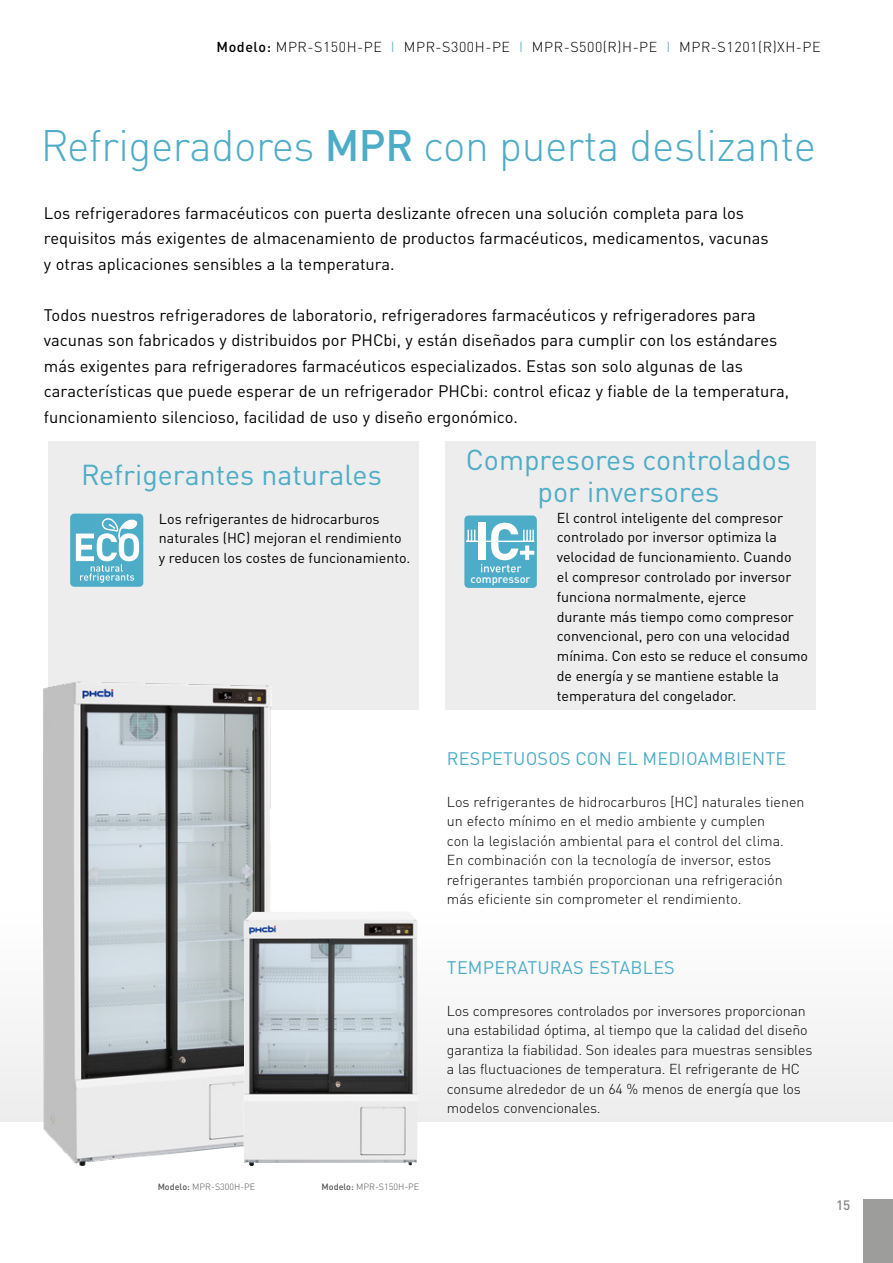
<style>
.page{position:relative;width:893px;height:1263px;background:#fff}
.page>*{position:absolute;margin:0;border:0;box-sizing:border-box;transform-origin:0 0}
.t1{font:300 43.5px "DIN Pro";letter-spacing:-.01em;color:#4dacc7}
.t2{font:28.5px/31.5px "DINOT";color:#4dacc7;text-align:center}
.t3{font:18px "DINOT";letter-spacing:.01em;color:#4dacc7}
.t4{font:18px "DINOT";letter-spacing:.015em;color:#55c1df}
.t5{font:16.5px/25.5px "DINOT";color:#000}
.t6{font:14.25px/19.8px "DINOT";color:#000}
.t7{font:300 14.25px/19.5px "DINOT";color:#000}
.t8{font:300 14.25px/19.5px "DIN Pro";letter-spacing:-.01em;color:#000}
.t9{font:300 14.25px "DINOT";letter-spacing:.04em;color:#000}
.t10{font:500 13.5px "DINOT";color:#878787}
.t11{font:500 11.25px "DINOT";color:#fff}
.t12{font:300 9px "DINOT";color:#575756}
.s1{font-weight:500}
.s2{color:#4dacc7}
</style>
<div class="page">
<div style="left:863px;top:1199px;width:30px;height:64px;background:#9d9d9c"></div>
<div style="left:0;top:905px;width:893px;height:217px;background:#f6f6f6"></div>
<div style="left:48px;top:441px;width:371px;height:268px;background:#ededed"></div>
<svg style="left:70px;top:514px;width:73px;height:73px;background:#7ac1d5"></svg>
<div style="left:445px;top:441px;width:370px;height:268px;background:#ededed"></div>
<svg style="left:464px;top:515px;width:73px;height:73px;background:#75bed3"></svg>
<hr style="left:503px;top:541px;width:31px;height:1px;background:#fff">
<hr style="left:466px;top:541px;width:37px;height:1px;background:#fff">
<img style="left:44px;top:681px;width:228px;height:484px">
<img style="left:244px;top:911px;width:173px;height:255px">
<p class="t9" style="left:216px;top:38px;width:606px"><span class="s1">Modelo:</span> MPR-S150H-PE <span class="s2">I</span> MPR-S300H-PE <span class="s2">I</span> MPR-S500(R)H-PE <span class="s2">I</span> MPR-S1201(R)XH-PE</p>
<h1 class="t1" style="left:41px;top:112px;width:777px">Refrigeradores <span class="s1">MPR</span> con puerta deslizante</h1>
<p class="t5" style="left:44px;top:200px;width:726px">Los refrigeradores farmacéuticos con puerta deslizante ofrecen una solución completa para los requisitos más exigentes de almacenamiento de productos farmacéuticos, medicamentos, vacunas y otras aplicaciones sensibles a la temperatura.</p>
<p class="t5" style="left:44px;top:302px;width:747px">Todos nuestros refrigeradores de laboratorio, refrigeradores farmacéuticos y refrigeradores para vacunas son fabricados y distribuidos por PHCbi, y están diseñados para cumplir con los estándares más exigentes para refrigeradores farmacéuticos especializados. Estas son solo algunas de las características que puede esperar de un refrigerador PHCbi: control eficaz y fiable de la temperatura, funcionamiento silencioso, facilidad de uso y diseño ergonómico.</p>
<h2 class="t2" style="left:81px;top:459px;width:302px">Refrigerantes naturales</h2>
<p class="t4" style="left:70px;top:476px;width:140px">REFRIGERATION</p>
<p class="t4" style="left:286px;top:476px;width:140px">REFRIGERATION</p>
<p class="t6" style="left:159px;top:508px;width:253px">Los refrigerantes de hidrocarburos naturales (HC) mejoran el rendimiento y reducen los costes de funcionamiento.</p>
<h2 class="t2" style="left:466px;top:444px;width:327px">Compresores controlados por inversores</h2>
<p class="t11" style="left:471px;top:572px;width:61px">compressor</p>
<p class="t6" style="left:557px;top:507px;width:253px">El control inteligente del compresor controlado por inversor optimiza la velocidad de funcionamiento. Cuando<br>el compresor controlado por inversor funciona normalmente, ejerce<br>durante más tiempo como compresor convencional, pero con una velocidad mínima. Con esto se reduce el consumo de energía y se mantiene estable la temperatura del congelador.</p>
<p class="t3" style="left:447px;top:747px;width:341px">RESPETUOSOS CON EL MEDIOAMBIENTE</p>
<p class="t7" style="left:447px;top:791px;width:359px">Los refrigerantes de hidrocarburos [HC] naturales tienen un efecto mínimo en el medio ambiente y cumplen<br>con la legislación ambiental para el control del clima.<br>En combinación con la tecnología de inversor, estos refrigerantes también proporcionan una refrigeración más eficiente sin comprometer el rendimiento.</p>
<p class="t3" style="left:447px;top:956px;width:229px">TEMPERATURAS ESTABLES</p>
<p class="t8" style="left:447px;top:999px;width:367px">Los compresores controlados por inversores proporcionan una estabilidad óptima, al tiempo que la calidad del diseño garantiza la fiabilidad. Son ideales para muestras sensibles a las fluctuaciones de temperatura. El refrigerante de HC consume alrededor de un 64 % menos de energía que los modelos convencionales.</p>
<p class="t12" style="left:158px;top:1181px;width:99px"><span class="s1">Modelo:</span> MPR-S300H-PE</p>
<p class="t12" style="left:322px;top:1181px;width:99px"><span class="s1">Modelo:</span> MPR-S150H-PE</p>
<p class="t10" style="left:836px;top:1196px;width:16px">15</p>
</div>
